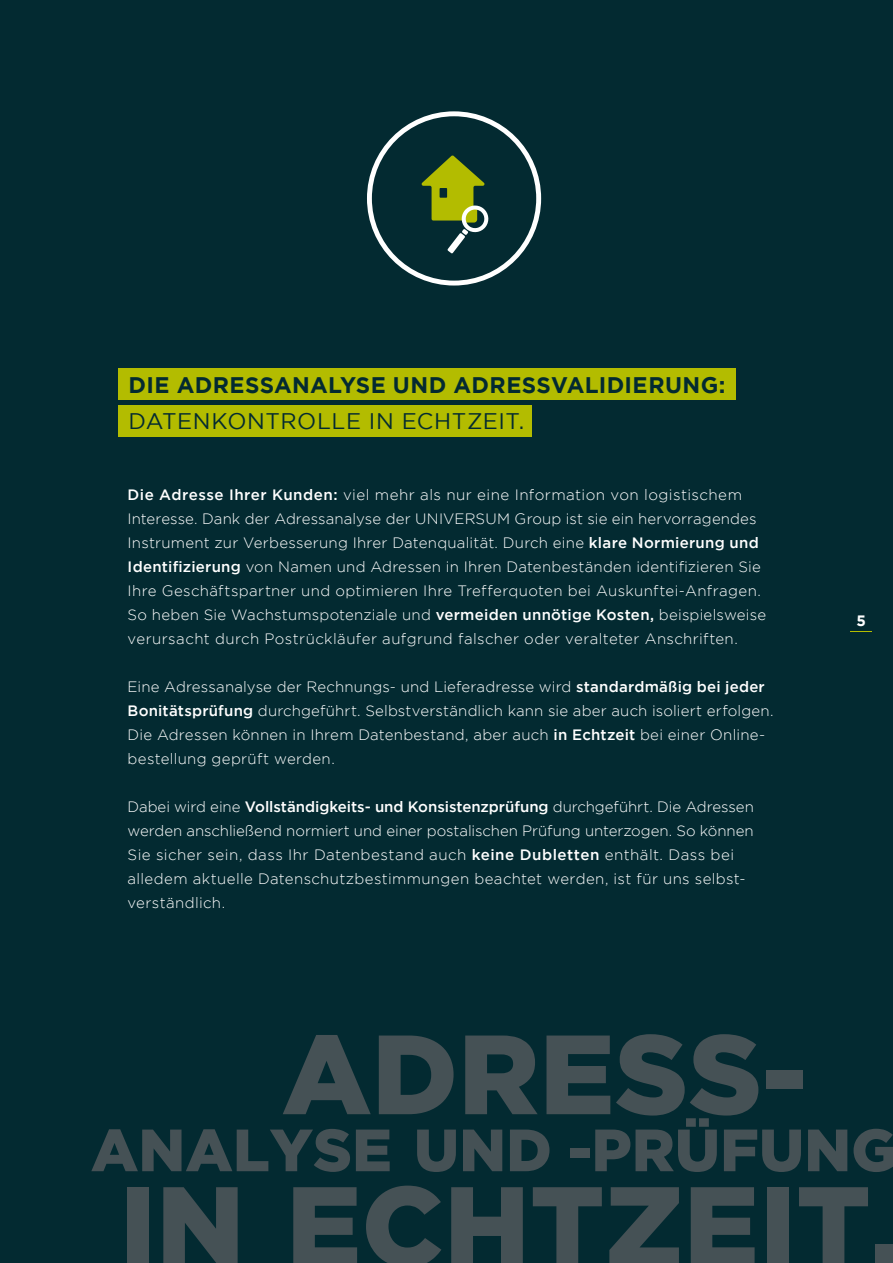
<style>
.page{position:relative;width:893px;height:1263px;background:#032a31}
.page>*{position:absolute;margin:0;border:0;box-sizing:border-box;transform-origin:0 0}
.t1{font:900 112.35px "Gotham";letter-spacing:.005em;color:#455155}
.t2{font:900 59.55px "Gotham";letter-spacing:.005em;color:#455155}
.t3{font:700 22.5px "Gotham";letter-spacing:.015em;color:#032a31}
.t4{font:22.5px "Gotham";letter-spacing:.02em;color:#032a31}
.t5{font:300 15px/24px "Gotham";letter-spacing:.015em;color:#fff}
.t6{font:700 15px "Gotham";color:#fff}
.s1{font-weight:500}
</style>
<div class="page">
<div style="left:118px;top:368px;width:618px;height:32px;background:#b3bc00"></div>
<div style="left:118px;top:405px;width:414px;height:32px;background:#b3bc00"></div>
<div style="left:367px;top:111px;width:174px;height:174px;border:5px solid #fff;border-radius:50%"></div>
<svg style="left:422px;top:155px;width:67px;height:98px"></svg>
<svg style="left:850px;top:631px;width:22px;height:1px"></svg>
<h3 class="t3" style="left:129px;top:372px;width:598px">DIE ADRESSANALYSE UND ADRESSVALIDIERUNG:</h3>
<h3 class="t4" style="left:129px;top:408px;width:397px">DATENKONTROLLE IN ECHTZEIT.</h3>
<p class="t5" style="left:128px;top:482px;width:640px"><span class="s1">Die Adresse Ihrer Kunden:</span> viel mehr als nur eine Information von logistischem Interesse. Dank der Adressanalyse der UNIVERSUM Group ist sie ein hervorragendes Instrument zur Verbesserung Ihrer Datenqualität. Durch eine <span class="s1">klare Normierung und Identifizierung</span> von Namen und Adressen in Ihren Datenbeständen identifizieren Sie Ihre Geschäftspartner und optimieren Ihre Trefferquoten bei Auskunftei-Anfragen.<br>So heben Sie Wachstumspotenziale und <span class="s1">vermeiden unnötige Kosten,</span> beispielsweise verursacht durch Postrückläufer aufgrund falscher oder veralteter Anschriften.</p>
<p class="t5" style="left:128px;top:674px;width:647px">Eine Adressanalyse der Rechnungs- und Lieferadresse wird <span class="s1">standardmäßig bei jeder Bonitätsprüfung</span> durchgeführt. Selbstverständlich kann sie aber auch isoliert erfolgen.<br>Die Adressen können in Ihrem Datenbestand, aber auch <span class="s1">in Echtzeit</span> bei einer Online&shy;bestellung geprüft werden.</p>
<p class="t5" style="left:128px;top:794px;width:628px">Dabei wird eine <span class="s1">Vollständigkeits- und Konsistenzprüfung</span> durchgeführt. Die Adressen werden anschließend normiert und einer postalischen Prüfung unterzogen. So können Sie sicher sein, dass Ihr Datenbestand auch <span class="s1">keine Dubletten</span> enthält. Dass bei alledem aktuelle Datenschutzbestimmungen beachtet werden, ist für uns selbst&shy;verständlich.</p>
<p class="t6" style="left:856px;top:612px;width:11px">5</p>
<h1 class="t1" style="left:282px;top:1009px;width:527px">ADRESS-</h1>
<h2 class="t2" style="left:91px;top:1116px;width:808px">ANALYSE UND -PRÜFUNG</h2>
<h1 class="t1" style="left:119px;top:1161px;width:784px">IN ECHTZEIT.</h1>
</div>
